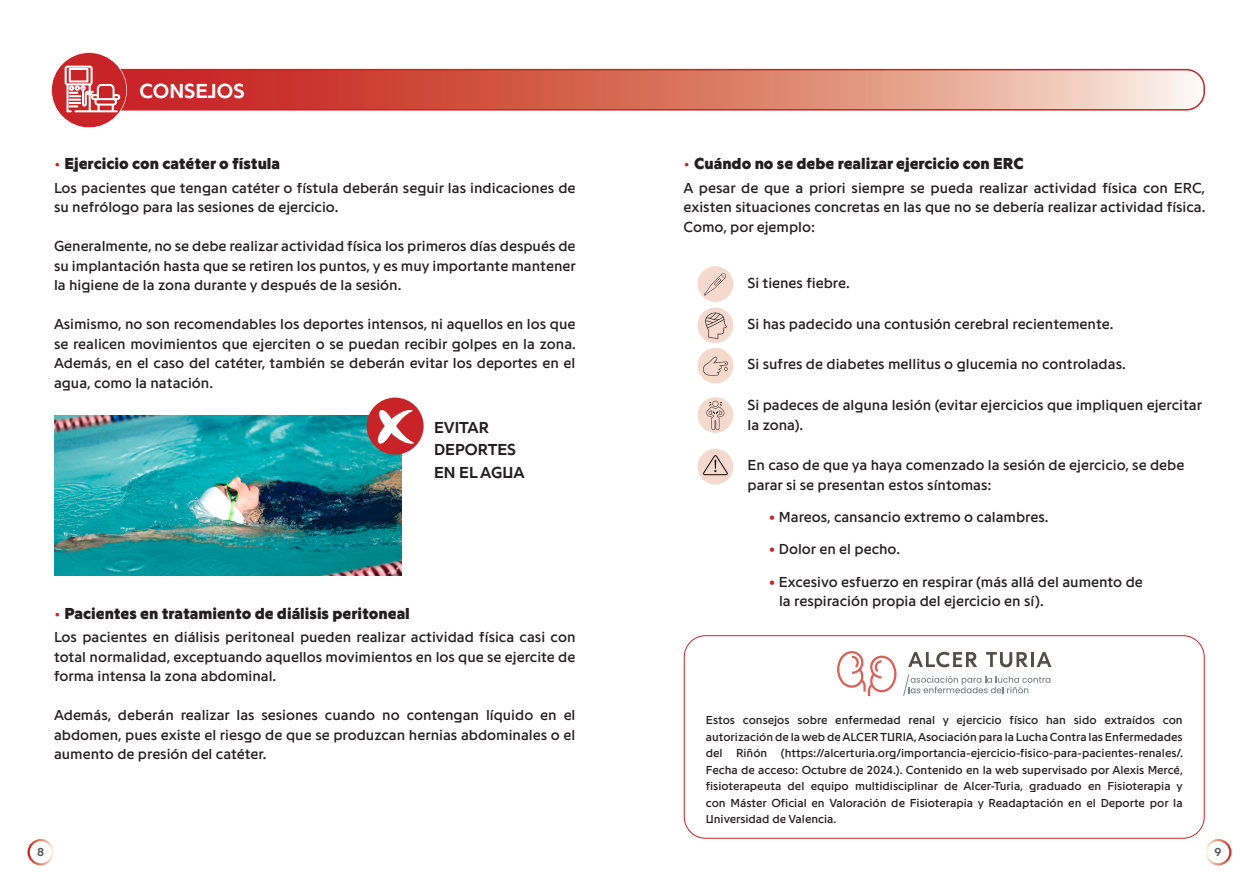
<style>
.page{position:relative;width:1259px;height:893px;background:#fff}
.page>*{position:absolute;margin:0;border:0;box-sizing:border-box;transform-origin:0 0}
.t1{font:700 21px "Programme Pan";color:#fff}
.t2{font:900 16.5px "Programme Pan";color:#231f20}
.t3{font:700 16.5px/22.5px "Programme Pan";color:#231f20}
.t4{font:15px/19.5px "Programme Pan";color:#231f20;text-align:justify}
.t5{font:12px/16.5px "Programme Pan";color:#231f20;text-align:justify}
.t6{font:700 12px "Programme Pan";color:#57585a}
.s1{font-family:"Kaleko 105 Round";font-weight:700;font-size:15px;color:#c82428}
.s2{color:#c82428}
</style>
<div class="page">
<svg style="left:105px;top:70px;width:1099px;height:40px;background:#db796a"></svg>
<div style="left:104px;top:69px;width:1101px;height:42px;border:2px solid #c82428;border-radius:18px"></div>
<svg style="left:51px;top:52px;width:76px;height:76px"></svg>
<div style="left:28px;top:839px;width:26px;height:26px;border:2px solid #fff;border-radius:50%"></div>
<div style="left:1205px;top:839px;width:26px;height:26px;border:2px solid #fff;border-radius:50%"></div>
<div style="left:697px;top:397px;width:36px;height:36px;background:#f5d9cd;border-radius:50%"></div>
<img style="left:54px;top:415px;width:347px;height:161px">
<div style="left:697px;top:266px;width:36px;height:36px;background:#f5d9cd;border-radius:50%"></div>
<svg style="left:704px;top:273px;width:22px;height:23px"></svg>
<div style="left:697px;top:449px;width:36px;height:36px;background:#f5d9cd;border-radius:50%"></div>
<svg style="left:703px;top:455px;width:25px;height:20px"></svg>
<div style="left:697px;top:348px;width:36px;height:36px;background:#f5d9cd;border-radius:50%"></div>
<svg style="left:703px;top:357px;width:25px;height:19px"></svg>
<div style="left:697px;top:307px;width:36px;height:36px;background:#f5d9cd;border-radius:50%"></div>
<svg style="left:705px;top:312px;width:21px;height:27px"></svg>
<div style="left:367px;top:398px;width:56px;height:57px;background:#c82428;border-radius:50%"></div>
<svg style="left:375px;top:405px;width:39px;height:43px"></svg>
<svg style="left:706px;top:401px;width:18px;height:29px"></svg>
<div style="left:684px;top:635px;width:520px;height:204px;border:1px solid #c82428;border-radius:21px"></div>
<svg style="left:837px;top:651px;width:60px;height:45px"></svg>
<svg style="left:908px;top:652px;width:69px;height:15px"></svg>
<svg style="left:986px;top:652px;width:65px;height:15px"></svg>
<svg style="left:903px;top:674px;width:147px;height:22px"></svg>
<h1 class="t1" style="left:139px;top:79px;width:106px">CONSEJOS</h1>
<p class="t2" style="left:54px;top:154px;width:228px"><span class="s1">•</span> Ejercicio con catéter o fístula</p>
<p class="t4" style="left:54px;top:178px;width:523px">Los pacientes que tengan catéter o fístula deberán seguir las indicaciones de su nefrólogo para las sesiones de ejercicio.</p>
<p class="t4" style="left:54px;top:236px;width:523px">Generalmente, no se debe realizar actividad física los primeros días después de su implantación hasta que se retiren los puntos, y es muy importante mantener la higiene de la zona durante y después de la sesión.</p>
<p class="t4" style="left:54px;top:314px;width:523px">Asimismo, no son recomendables los deportes intensos, ni aquellos en los que se realicen movimientos que ejerciten o se puedan recibir golpes en la zona.<br>Además, en el caso del catéter, también se deberán evitar los deportes en el agua, como la natación.</p>
<p class="t3" style="left:434px;top:415px;width:92px">EVITAR<br>DEPORTES<br>EN EL AGUA</p>
<p class="t2" style="left:54px;top:603px;width:357px"><span class="s1">•</span> Pacientes en tratamiento de diálisis peritoneal</p>
<p class="t4" style="left:54px;top:627px;width:523px">Los pacientes en diálisis peritoneal pueden realizar actividad física casi con total normalidad, exceptuando aquellos movimientos en los que se ejercite de forma intensa la zona abdominal.</p>
<p class="t4" style="left:54px;top:705px;width:523px">Además, deberán realizar las sesiones cuando no contengan líquido en el abdomen, pues existe el riesgo de que se produzcan hernias abdominales o el aumento de presión del catéter.</p>
<p class="t2" style="left:683px;top:154px;width:342px"><span class="s1">•</span> Cuándo no se debe realizar ejercicio con ERC</p>
<p class="t4" style="left:683px;top:178px;width:523px">A pesar de que a priori siempre se pueda realizar actividad física con ERC, existen situaciones concretas en las que no se debería realizar actividad física.<br>Como, por ejemplo:</p>
<p class="t4" style="left:747px;top:273px;width:104px">Si tienes fiebre.</p>
<p class="t4" style="left:747px;top:313px;width:367px">Si has padecido una contusión cerebral recientemente.</p>
<p class="t4" style="left:747px;top:354px;width:380px">Si sufres de diabetes mellitus o glucemia no controladas.</p>
<p class="t4" style="left:747px;top:395px;width:456px">Si padeces de alguna lesión (evitar ejercicios que impliquen ejercitar la zona).</p>
<p class="t4" style="left:747px;top:455px;width:438px">En caso de que ya haya comenzado la sesión de ejercicio, se debe parar si se presentan estos síntomas:</p>
<p class="t4" style="left:769px;top:507px;width:281px"><span class="s2">•</span> Mareos, cansancio extremo o calambres.</p>
<p class="t4" style="left:769px;top:539px;width:133px"><span class="s2">•</span> Dolor en el pecho.</p>
<p class="t4" style="left:779px;top:571px;width:365px;text-indent:-10px"><span class="s2">•</span> Excesivo esfuerzo en respirar (más allá del aumento de la respiración propia del ejercicio en sí).</p>
<p class="t5" style="left:706px;top:711px;width:479px">Estos consejos sobre enfermedad renal y ejercicio físico han sido extraídos con autorización de la web de ALCER TURIA, Asociación para la Lucha Contra las Enfermedades del Riñón (https://alcerturia.org/importancia-ejercicio-fisico-para-pacientes-renales/.<br>Fecha de acceso: Octubre de 2024.). Contenido en la web supervisado por Alexis Mercé, fisioterapeuta del equipo multidisciplinar de Alcer-Turia, graduado en Fisioterapia y con Máster Oficial en Valoración de Fisioterapia y Readaptación en el Deporte por la Universidad de Valencia.</p>
<p class="t6" style="left:37px;top:844px;width:9px">8</p>
<p class="t6" style="left:1214px;top:844px;width:9px">9</p>
</div>
